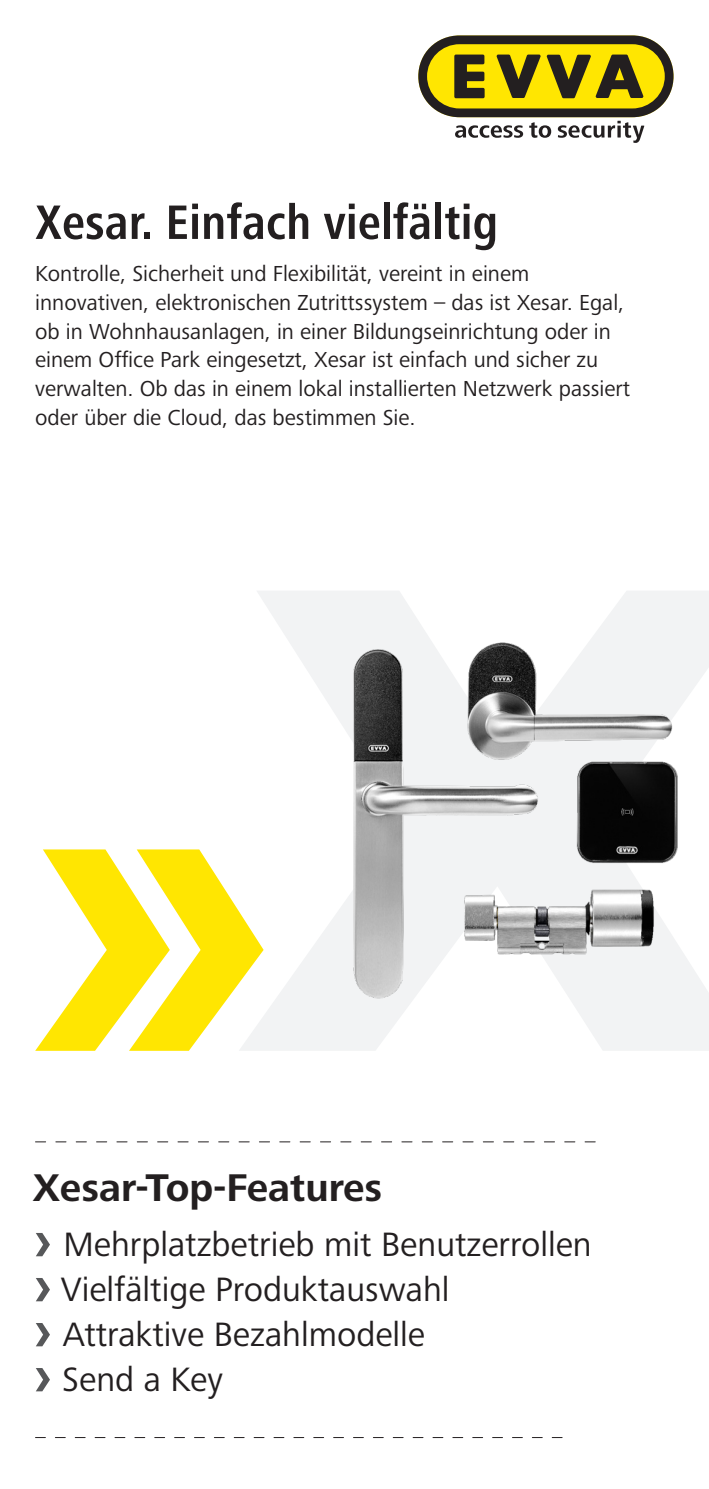
<style>
.page{position:relative;width:709px;height:1489px;background:#fff}
.page>*{position:absolute;margin:0;border:0;box-sizing:border-box;transform-origin:0 0}
.HL_2{font:700 condensed 50px "Frutiger Next LTW1 G";color:#231f20}
.HL_3_Feature{font:700 40px "Frutiger Next LTW1 G";color:#231f20}
.t1{font:35px "Frutiger Next LTW1 G";color:#231f20}
.HL_2-2{font:22.5px/28.8px "Frutiger Next LTW1 G";color:#231f20}
.s1{font-weight:700;font-size:58px;color:#57585a}
</style>
<div class="page">
<svg style="left:418px;top:35px;width:255px;height:108px"></svg>
<svg style="left:257px;top:591px;width:452px;height:459px;fill:#f2f3f4"></svg>
<svg style="left:35px;top:1141px;width:560px;height:1px"></svg>
<img style="left:257px;top:626px;width:452px;height:388px">
<svg style="left:36px;top:849px;width:228px;height:201px"></svg>
<p class="HL_2" style="left:35px;top:194px;width:464px">Xesar. Einfach vielfältig</p>
<p class="HL_2-2" style="left:35px;top:260px;width:596px">Kontrolle, Sicherheit und Flexibilität, vereint in einem innovativen, elektronischen Zutrittssystem – das ist Xesar. Egal, ob in Wohnhausanlagen, in einer Bildungseinrichtung oder in einem Office Park eingesetzt, Xesar ist einfach und sicher zu verwalten. Ob das in einem lokal installierten Netzwerk passiert oder über die Cloud, das bestimmen Sie.</p>
<p class="HL_3_Feature" style="left:33px;top:1164px;width:351px">Xesar-Top-Features</p>
<p class="t1" style="left:34px;top:1224px;width:559px"><span class="s1">›</span> Mehrplatzbetrieb mit Benutzerrollen</p>
<p class="t1" style="left:34px;top:1269px;width:417px"><span class="s1">›</span> Vielfältige Produktauswahl</p>
<p class="t1" style="left:34px;top:1314px;width:393px"><span class="s1">›</span> Attraktive Bezahlmodelle</p>
<p class="t1" style="left:34px;top:1359px;width:190px"><span class="s1">›</span> Send a Key</p>
</div>
